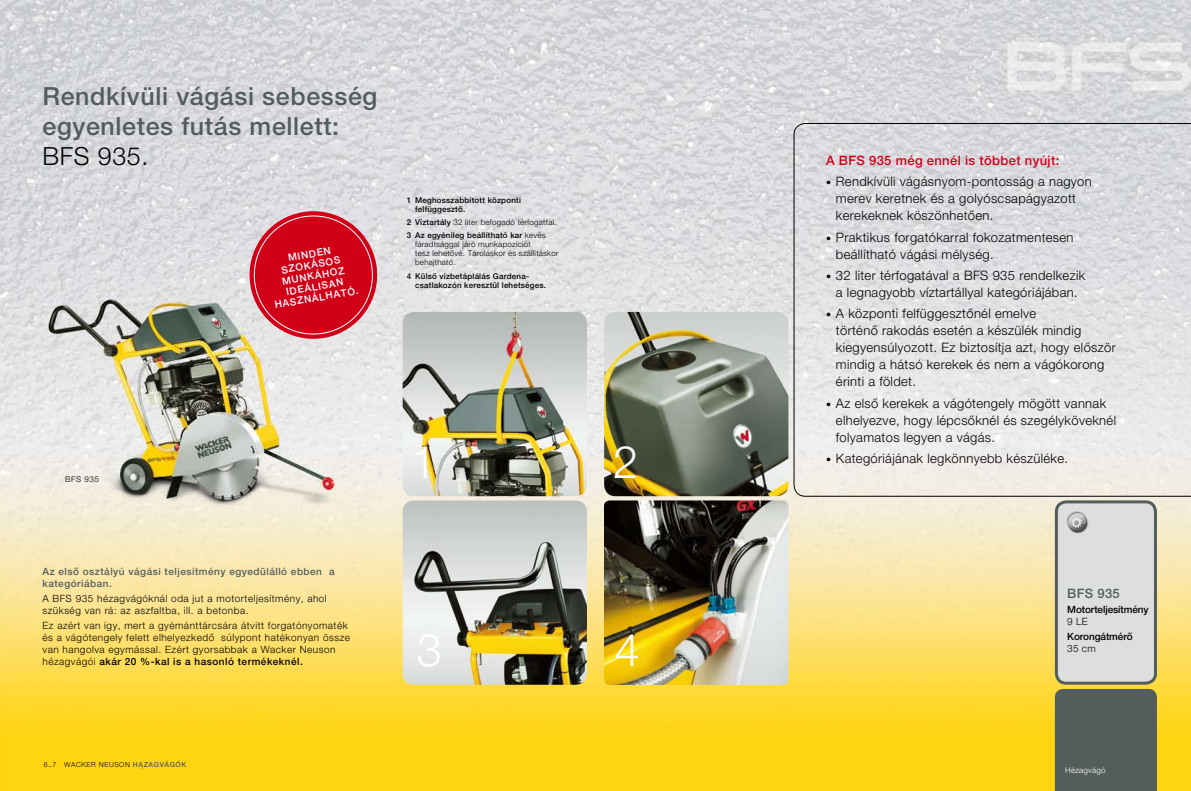
<style>
.page{position:relative;width:1191px;height:791px;background:#fff}
.page>*{position:absolute;margin:0;border:0;box-sizing:border-box;transform-origin:0 0}
.t1{font:300 45px "Helvetica Neue CE";color:#fff}
.t2{font:500 25px/30px "Helvetica Neue CE";letter-spacing:.025em;color:#535d5c}
.t3{font:300 25px "Helvetica Neue CE";letter-spacing:.025em;color:#000}
.t4{font:300 13px/17px "Helvetica Neue CE";letter-spacing:.025em;color:#000}
.t5{font:500 13px "Helvetica Neue CE";letter-spacing:.025em;color:#d10019}
.t6{font:500 13px "Helvetica Neue CE";letter-spacing:.025em;color:#535d5c}
.t7{font:300 10px/12px "Helvetica Neue CE";letter-spacing:.05em;color:#000}
.t8{font:500 10px/12px "Helvetica Neue CE";letter-spacing:.05em;color:#535d5c}
.t9{font:500 10px/11px "Helvetica Neue CE";color:#fff;text-align:center}
.t10{font:500 10px "Helvetica Neue CE";letter-spacing:-.01em;color:#000}
.t11{font:500 8px/9px "Helvetica Neue CE";letter-spacing:.025em;color:#000}
.t12{font:300 8px/9px "Helvetica Neue CE";letter-spacing:.025em;color:#000}
.t13{font:300 8px "Helvetica Neue CE";letter-spacing:.025em;color:#fff}
.t14{font:300 7px "Helvetica Neue CE";letter-spacing:.075em;color:#000}
.s1{font-weight:300}
.s2{font-weight:500}
.s3{font-weight:500;color:#535d5c}
.s4{font-size:10px}
</style>
<div class="page">
<img style="left:0;top:0;width:1191px;height:791px">
<svg style="left:794px;top:123px;width:397px;height:373px;background:#e1e0e1"></svg>
<div style="left:1054px;top:689px;width:103px;height:102px;background:#535d5c"></div>
<div style="left:1056px;top:502px;width:99px;height:181px;background:#dddedf;border-radius:10px"></div>
<div style="left:1054px;top:500px;width:103px;height:185px;border:3px solid #535d5c;border-radius:10px"></div>
<img style="left:1066px;top:511px;width:22px;height:23px">
<img style="left:403px;top:500px;width:184px;height:185px">
<img style="left:604px;top:500px;width:184px;height:185px">
<img style="left:403px;top:312px;width:184px;height:184px">
<img style="left:604px;top:312px;width:184px;height:184px">
<svg style="left:244px;top:206px;width:138px;height:138px;background:#d74e5f"></svg>
<h2 class="t2" style="left:43px;top:81px;width:336px">Rendkívüli vágási sebesség egyenletes futás mellett:</h2>
<h2 class="t3" style="left:43px;top:140px;width:107px">BFS 935.</h2>
<p class="t9" style="left:266px;top:256px;width:86px;rotate:-10deg">MINDEN<br>SZOKÁSOS<br>MUNKÁHOZ<br>IDEÁLISAN<br>HASZNÁLHATÓ.</p>
<p class="t11" style="left:415px;top:196px;width:107px;text-indent:-9px">1 Meghosszabbított központi felfüggesztŒ.</p>
<p class="t11" style="left:407px;top:216px;width:151px;line-height:13.3px">2 Víztartály <span class="s1">32 liter befogadó térfogattal.<br></span>3 Az egyénileg beállítható kar <span class="s1">kevés</span></p>
<p class="t12" style="left:415px;top:240px;width:145px">fáradtsággal járó munkapozíciót<br>tesz lehetŒvé. Tároláskor és szállításkor behajtható.</p>
<p class="t11" style="left:415px;top:271px;width:132px;text-indent:-9px">4 KülsŒ vízbetáplálás Gardena&shy;csatlakozón keresztül lehetséges.</p>
<p class="t12" style="left:65px;top:474px;width:35px">BFS 935</p>
<p class="t8" style="left:43px;top:565px;width:294px">Az elsŒ osztályú vágási teljesítmény egyedülálló ebben a kategóriában.</p>
<p class="t7" style="left:43px;top:592px;width:286px">A BFS 935 hézagvágóknál oda jut a motorteljesítmény, ahol szükség van rá: az aszfaltba, ill. a betonba.</p>
<p class="t7" style="left:43px;top:619px;width:309px">Ez azért van így, mert a gyémánttárcsára átvitt forgatónyomaték és a vágótengely felett elhelyezkedŒ súlypont hatékonyan össze van hangolva egymással. Ezért gyorsabbak a Wacker Neuson hézagvágói <span class="s2">akár 20 %-kal is a hasonló termékeknél.</span></p>
<p class="t14" style="left:44px;top:760px;width:144px">6_7 WACKER NEUSON <span class="s3">HÉZAGVÁGÓK</span></p>
<h1 class="t1" style="left:411px;top:434px;width:27px">1</h1>
<h1 class="t1" style="left:417px;top:623px;width:27px">3</h1>
<h1 class="t1" style="left:613px;top:434px;width:27px">2</h1>
<h1 class="t1" style="left:615px;top:623px;width:27px">4</h1>
<p class="t5" style="left:826px;top:153px;width:235px">A BFS 935 még ennél is többet nyújt:</p>
<p class="t4" style="left:836px;top:173px;width:257px;text-indent:-10px"><span class="s4">•</span> Rendkívüli vágásnyom-pontosság a nagyon merev keretnek és a golyóscsapágyazott kerekeknek köszönhetŒen.</p>
<p class="t4" style="left:836px;top:228px;width:239px;text-indent:-10px"><span class="s4">•</span> Praktikus forgatókarral fokozatmentesen beállítható vágási mélység.</p>
<p class="t4" style="left:826px;top:267px;width:261px;text-align:center"><span class="s4">•</span> 32 liter térfogatával a BFS 935 rendelkezik a legnagyobb víztartállyal kategóriájában.</p>
<p class="t4" style="left:836px;top:305px;width:281px;text-indent:-10px"><span class="s4">•</span> A központi felfüggesztŒnél emelve<br>történŒ rakodás esetén a készülék mindig kiegyensúlyozott. Ez biztosítja azt, hogy elŒször mindig a hátsó kerekek és nem a vágókorong érinti a földet.</p>
<p class="t4" style="left:836px;top:394px;width:282px;text-indent:-10px"><span class="s4">•</span> Az elsŒ kerekek a vágótengely mögött vannak elhelyezve, hogy lépcsŒknél és szegélyköveknél folyamatos legyen a vágás.</p>
<p class="t4" style="left:826px;top:449px;width:243px"><span class="s4">•</span> Kategóriájának legkönnyebb készüléke.</p>
<p class="t6" style="left:1067px;top:586px;width:54px">BFS 935</p>
<p class="t10" style="left:1067px;top:603px;width:83px">Motorteljesítmény</p>
<p class="t7" style="left:1067px;top:615px;width:22px">9 LE</p>
<p class="t10" style="left:1067px;top:630px;width:67px">KorongátmérŒ</p>
<p class="t7" style="left:1067px;top:642px;width:30px">35 cm</p>
<p class="t13" style="left:1065px;top:765px;width:42px">Hézagvágó</p>
</div>
